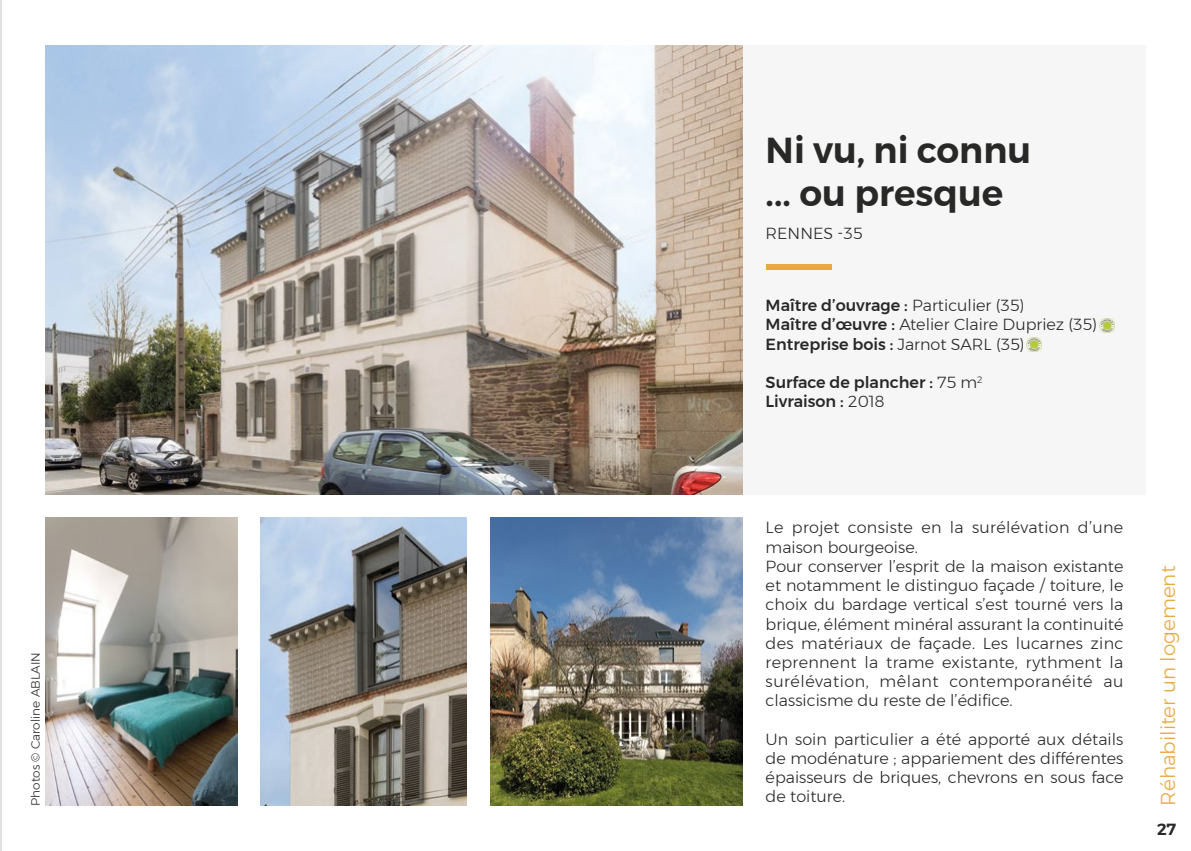
<style>
.page{position:relative;width:1191px;height:851px;background:#fff}
.page>*{position:absolute;margin:0;border:0;box-sizing:border-box;transform-origin:0 0}
.t1{font:600 36px/43.2px "Montserrat";color:#282827}
.t2{font:300 20px "Montserrat";color:#e7a940}
.t3{font:600 16.2px "Montserrat";color:#282827}
.t4{font:300 16px/19.2px "Montserrat";color:#282827}
.t5{font:500 16px/19.2px "Montserrat";color:#282827}
.t6{font:300 12px "Montserrat";color:#282827}
.s1{font-weight:500}
.s2{font-weight:300}
</style>
<div class="page">
<hr style="left:1px;top:0;width:1px;height:850px;background:#c6c6c6">
<img style="left:45px;top:45px;width:698px;height:449px">
<div style="left:743px;top:45px;width:402px;height:449px;background:#f6f6f6"></div>
<div style="left:765px;top:264px;width:66px;height:6px;background:#e7a940"></div>
<img style="left:490px;top:518px;width:253px;height:287px">
<img style="left:261px;top:518px;width:206px;height:287px">
<img style="left:45px;top:518px;width:192px;height:287px">
<img style="left:1100px;top:318px;width:14px;height:14px">
<img style="left:1026px;top:337px;width:15px;height:14px">
<p class="t6" style="left:26px;top:805px;width:155px;rotate:-90deg">Photos © Caroline ABLAIN</p>
<h1 class="t1" style="left:765px;top:128px;width:267px">Ni vu, ni connu ... ou presque</h1>
<p class="t4" style="left:765px;top:223px;width:98px">RENNES -35</p>
<p class="t4" style="left:765px;top:295px;width:333px"><span class="s1">Maître d’ouvrage :</span> Particulier (35)<br><span class="s1">Maître d’œuvre :</span> Atelier Claire Dupriez (35)<br><span class="s1">Entreprise bois :</span> Jarnot SARL (35)</p>
<p class="t5" style="left:765px;top:372px;width:218px">Surface de plancher : <span class="s2">75 m</span><sup>2<br></sup>Livraison : <span class="s2">2018</span></p>
<p class="t4" style="left:765px;top:518px;width:359px">Le projet consiste en la surélévation d’une maison bourgeoise.<br>Pour conserver l’esprit de la maison existante et notamment le distinguo façade / toiture, le choix du bardage vertical s’est tourné vers la brique, élément minéral assurant la continuité des matériaux de façade. Les lucarnes zinc reprennent la trame existante, rythment la surélévation, mêlant contemporanéité au classicisme du reste de l’édifice.</p>
<p class="t4" style="left:765px;top:729px;width:359px;text-align:justify">Un soin particulier a été apporté aux détails de modénature ; appariement des différentes épaisseurs de briques, chevrons en sous face</p>
<p class="t4" style="left:765px;top:786px;width:81px">de toiture.</p>
<p class="t2" style="left:1153px;top:805px;width:241px;rotate:-90deg">Réhabiliter un logement</p>
<p class="t3" style="left:1157px;top:816px;width:20px">27</p>
</div>
